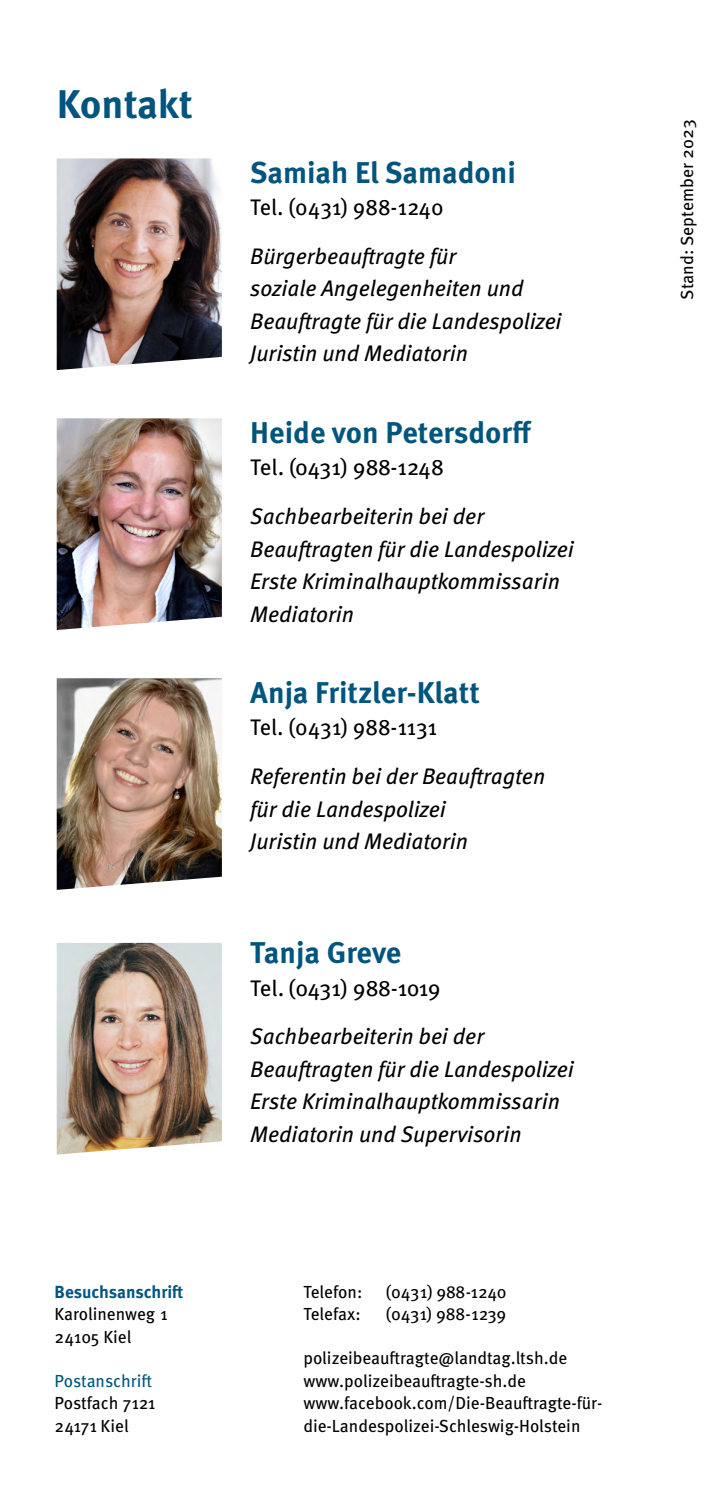
<style>
.page{position:relative;width:709px;height:1489px;background:#fff}
.page>*{position:absolute;margin:0;border:0;box-sizing:border-box;transform-origin:0 0}
.H1_-_Innen_blau{font:700 40px "Meta Pro";letter-spacing:-.005em;color:#00557f}
.H2-Name{font:700 30px "Meta Pro";color:#00557f}
.P_-_Fließtext_schwar{font:italic 22.5px/32.5px "Meta Pro";color:#000}
.P_-_Telefonnummer{font:22.5px "Meta Pro";letter-spacing:-.045em;color:#000}
.P_-_Telefonnummer-2{font:22.5px "Meta Pro";letter-spacing:-.01em;color:#000}
.P_-_Impressum{font:17.5px/22.5px "Meta Pro";color:#000}
.H3_-_Impressum_Head{font:700 17.5px "Meta Pro";letter-spacing:-.005em;color:#00557f}
.P_-_Impressum-2{font:17.5px "Meta Pro";letter-spacing:-.02em;color:#000}
.P_-_Impressum-3{font:17.5px "Meta Pro";letter-spacing:-.03em;color:#000}
.H4_-_Impressum_Head{font:17.5px "Meta Pro";letter-spacing:-.005em;color:#00557f}
</style>
<div class="page">
<img style="left:57px;top:158px;width:165px;height:212px">
<img style="left:57px;top:418px;width:165px;height:212px">
<img style="left:57px;top:678px;width:165px;height:211px">
<img style="left:57px;top:942px;width:165px;height:212px">
<h1 class="H1_-_Innen_blau" style="left:57px;top:72px;width:138px">Kontakt</h1>
<h3 class="H3_-_Impressum_Head" style="left:55px;top:1277px;width:130px">Besuchsanschrift</h3>
<p class="P_-_Impressum" style="left:55px;top:1301px;width:116px">Karolinenweg 1<br>24105 Kiel</p>
<h4 class="H4_-_Impressum_Head" style="left:55px;top:1366px;width:99px">Postanschrift</h4>
<p class="P_-_Impressum" style="left:55px;top:1390px;width:103px">Postfach 7121<br>24171 Kiel</p>
<h2 class="H2-Name" style="left:250px;top:149px;width:268px">Samiah El Samadoni</h2>
<p class="P_-_Telefonnummer-2" style="left:250px;top:190px;width:195px">Tel. (0431) 988-1240</p>
<p class="P_-_Fließtext_schwar" style="left:250px;top:238px;width:313px">Bürgerbeauftragte für<br>soziale Angelegenheiten und<br>Beauftragte für die Landespolizei<br>Juristin und Mediatorin</p>
<h2 class="H2-Name" style="left:250px;top:409px;width:283px">Heide von Petersdorff</h2>
<p class="P_-_Telefonnummer" style="left:250px;top:450px;width:195px">Tel. (0431) 988-1248</p>
<p class="P_-_Fließtext_schwar" style="left:250px;top:498px;width:325px">Sachbearbeiterin bei der<br>Beauftragten für die Landespolizei<br>Erste Kriminalhauptkommissarin<br>Mediatorin</p>
<h2 class="H2-Name" style="left:250px;top:669px;width:231px">Anja Fritzler-Klatt</h2>
<p class="P_-_Telefonnummer" style="left:250px;top:710px;width:190px">Tel. (0431) 988-1131</p>
<p class="P_-_Fließtext_schwar" style="left:250px;top:758px;width:296px">Referentin bei der Beauftragten für die Landespolizei<br>Juristin und Mediatorin</p>
<h2 class="H2-Name" style="left:250px;top:929px;width:153px">Tanja Greve</h2>
<p class="P_-_Telefonnummer" style="left:250px;top:970px;width:192px">Tel. (0431) 988-1019</p>
<p class="P_-_Fließtext_schwar" style="left:250px;top:1018px;width:325px">Sachbearbeiterin bei der<br>Beauftragten für die Landespolizei<br>Erste Kriminalhauptkommissarin<br>Mediatorin und Supervisorin</p>
<p class="P_-_Impressum" style="left:303px;top:1279px;width:60px">Telefon:</p>
<p class="P_-_Impressum-2" style="left:386px;top:1278px;width:122px">(0431) 988-1240</p>
<p class="P_-_Impressum" style="left:303px;top:1301px;width:59px">Telefax:</p>
<p class="P_-_Impressum-3" style="left:386px;top:1300px;width:122px">(0431) 988-1239</p>
<p class="P_-_Impressum" style="left:303px;top:1345px;width:300px">polizeibeauftragte@landtag.ltsh.de www.polizeibeauftragte-sh.de www.facebook.com/Die-Beauftragte-für&shy;die-Landespolizei-Schleswig-Holstein</p>
<p class="P_-_Impressum" style="left:674px;top:300px;width:182px;rotate:-90deg">Stand: September 2023</p>
</div>
